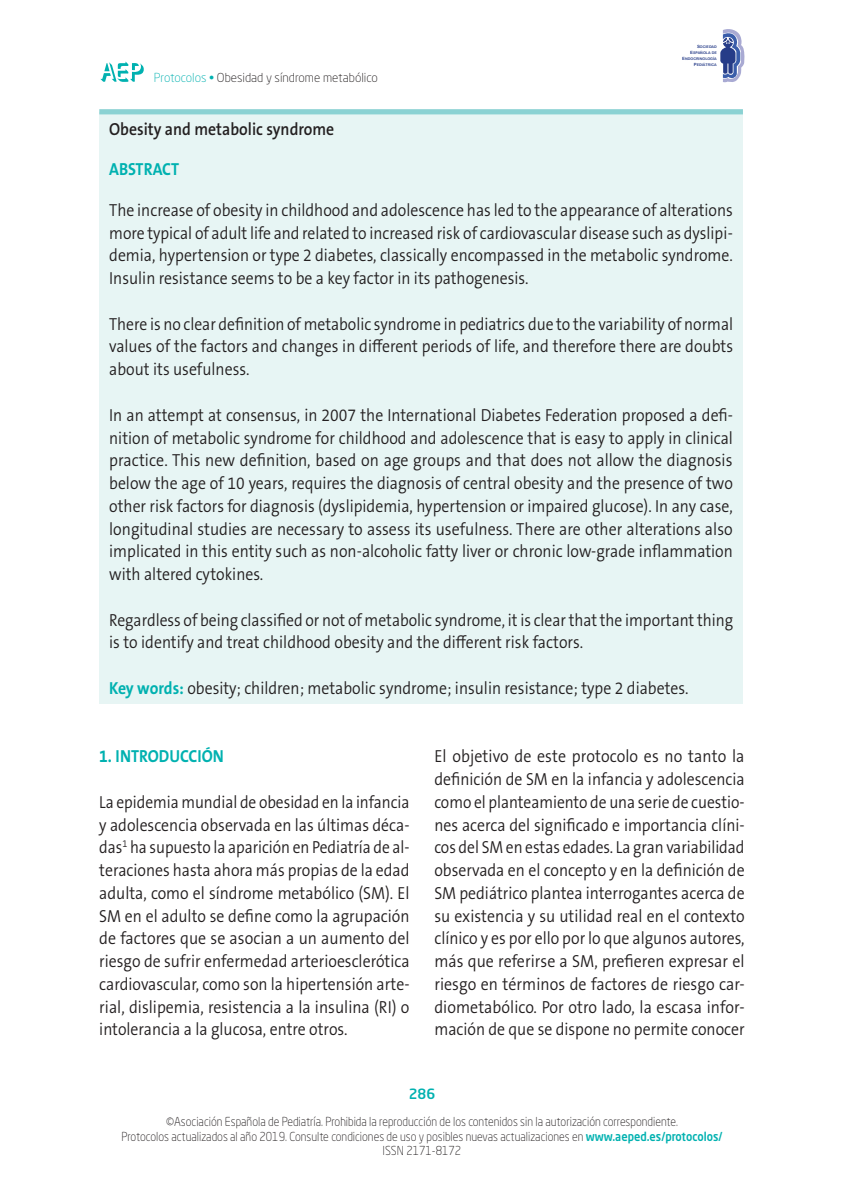
<style>
.page{position:relative;width:844px;height:1191px;background:#fff}
.page>*{position:absolute;margin:0;border:0;box-sizing:border-box;transform-origin:0 0}
._06_TEXTO_COMUN{font:300 17.5px/22.8px "The Sans B Plus W4";color:#231f20;text-align:justify;scale:.9 1}
._06_TEXTO_COMUN-2{font:300 17.5px/22.8px "The Sans B Plus W4";color:#231f20;text-align:justify;scale:.91 1}
._06_TEXTO_COMUN-3{font:300 17.5px/22.8px "The Sans B Plus W4";color:#231f20;text-align:justify;scale:.88 1}
._06_TEXTO_COMUN-4{font:300 17.5px/22.8px "The Sans B Plus W4";color:#231f20;text-align:justify;scale:.89 1}
._05_TITULO_1{font:600 17.5px "The Sans B Plus W6";color:#231f20;scale:.9 1}
._05_TITULO_1-2{font:700 17.5px "The Sans B Plus W7";color:#00b1b0;scale:.9 1}
.t1{font:500 14px "Neo Sans Std";color:#00b1b0}
.t2{font:300 12.25px "Neo Sans Std";color:#231f20;scale:.9 1}
.t3{font:300 12.25px "Neo Sans Std";color:#231f20}
.t4{font:3.68px/5.8px "Arial Rounded MT Bold";color:#263c88;text-align:right}
.s1{color:#00b1b0}
.s2{font-size:4.38px}
.s3{font-family:"The Sans B Plus W7";font-weight:700;color:#00b1b0}
.s4{font-weight:500;color:#00b1b0}
</style>
<div class="page">
<svg style="left:100px;top:61px;width:44px;height:21px"></svg>
<svg style="left:720px;top:29px;width:24px;height:54px"></svg>
<div style="left:99px;top:112px;width:643px;height:592px;background:#e7f5f4"></div>
<div style="left:99px;top:109px;width:643px;height:5px;background:#8bd2d3"></div>
<p class="t3" style="left:154px;top:70px;width:225px"><span class="s1">Protocolos •</span> Obesidad y síndrome metabólico</p>
<p class="t4" style="left:682px;top:44px;width:36px"><span class="s2">S</span>OCIEDAD<br><span class="s2">E</span>SPAÑOLA DE<br><span class="s2">E</span>NDOCRINOLOGÍA<br><span class="s2">P</span>EDIÁTRICA</p>
<p class="_05_TITULO_1" style="left:109px;top:117px;width:251px">Obesity and metabolic syndrome</p>
<p class="_05_TITULO_1-2" style="left:109px;top:158px;width:79px">ABSTRACT</p>
<p class="_06_TEXTO_COMUN" style="left:109px;top:199px;width:694px">The increase of obesity in childhood and adolescence has led to the appearance of alterations more typical of adult life and related to increased risk of cardiovascular disease such as dyslipi&shy;demia, hypertension or type 2 diabetes, classically encompassed in the metabolic syndrome.<br>Insulin resistance seems to be a key factor in its pathogenesis.</p>
<p class="_06_TEXTO_COMUN-4" style="left:109px;top:312px;width:702px">There is no clear definition of metabolic syndrome in pediatrics due to the variability of normal values of the factors and changes in different periods of life, and therefore there are doubts about its usefulness.</p>
<p class="_06_TEXTO_COMUN" style="left:109px;top:403px;width:694px">In an attempt at consensus, in 2007 the International Diabetes Federation proposed a defi&shy;nition of metabolic syndrome for childhood and adolescence that is easy to apply in clinical practice. This new definition, based on age groups and that does not allow the diagnosis below the age of 10 years, requires the diagnosis of central obesity and the presence of two other risk factors for diagnosis (dyslipidemia, hypertension or impaired glucose). In any case, longitudinal studies are necessary to assess its usefulness. There are other alterations also implicated in this entity such as non-alcoholic fatty liver or chronic low-grade inflammation with altered cytokines.</p>
<p class="_06_TEXTO_COMUN-4" style="left:109px;top:608px;width:702px">Regardless of being classified or not of metabolic syndrome, it is clear that the important thing is to identify and treat childhood obesity and the different risk factors.</p>
<p class="_06_TEXTO_COMUN" style="left:109px;top:676px;width:645px"><span class="s3">Key words:</span> obesity; children; metabolic syndrome; insulin resistance; type 2 diabetes.</p>
<p class="_05_TITULO_1-2" style="left:99px;top:745px;width:140px">1. INTRODUCCIÓN</p>
<p class="_06_TEXTO_COMUN-3" style="left:99px;top:790px;width:354px">La epidemia mundial de obesidad en la infancia y adolescencia observada en las últimas déca&shy;das<sup>1</sup> ha supuesto la aparición en Pediatría de al&shy;teraciones hasta ahora más propias de la edad adulta, como el síndrome metabólico (SM). El SM en el adulto se define como la agrupación de factores que se asocian a un aumento del riesgo de sufrir enfermedad arterioesclerótica cardiovascular, como son la hipertensión arte&shy;rial, dislipemia, resistencia a la insulina (RI) o intolerancia a la glucosa, entre otros.</p>
<p class="_06_TEXTO_COMUN-2" style="left:434px;top:745px;width:342px">El objetivo de este protocolo es no tanto la definición de SM en la infancia y adolescencia como el planteamiento de una serie de cuestio&shy;nes acerca del significado e importancia clíni&shy;cos del SM en estas edades. La gran variabilidad observada en el concepto y en la definición de SM pediátrico plantea interrogantes acerca de su existencia y su utilidad real en el contexto clínico y es por ello por lo que algunos autores, más que referirse a SM, prefieren expresar el riesgo en términos de factores de riesgo car&shy;diometabólico. Por otro lado, la escasa infor&shy;mación de que se dispone no permite conocer</p>
<p class="t1" style="left:408px;top:1085px;width:28px">286</p>
<p class="t2" style="left:166px;top:1114px;width:570px">©Asociación Española de Pediatría. Prohibida la reproducción de los contenidos sin la autorización correspondiente.</p>
<p class="t2" style="left:121px;top:1128px;width:669px">Protocolos actualizados al año 2019. Consulte condiciones de uso y posibles nuevas actualizaciones en <span class="s4">www.aeped.es/protocolos/</span></p>
<p class="t2" style="left:382px;top:1143px;width:89px">ISSN 2171-8172</p>
</div>
